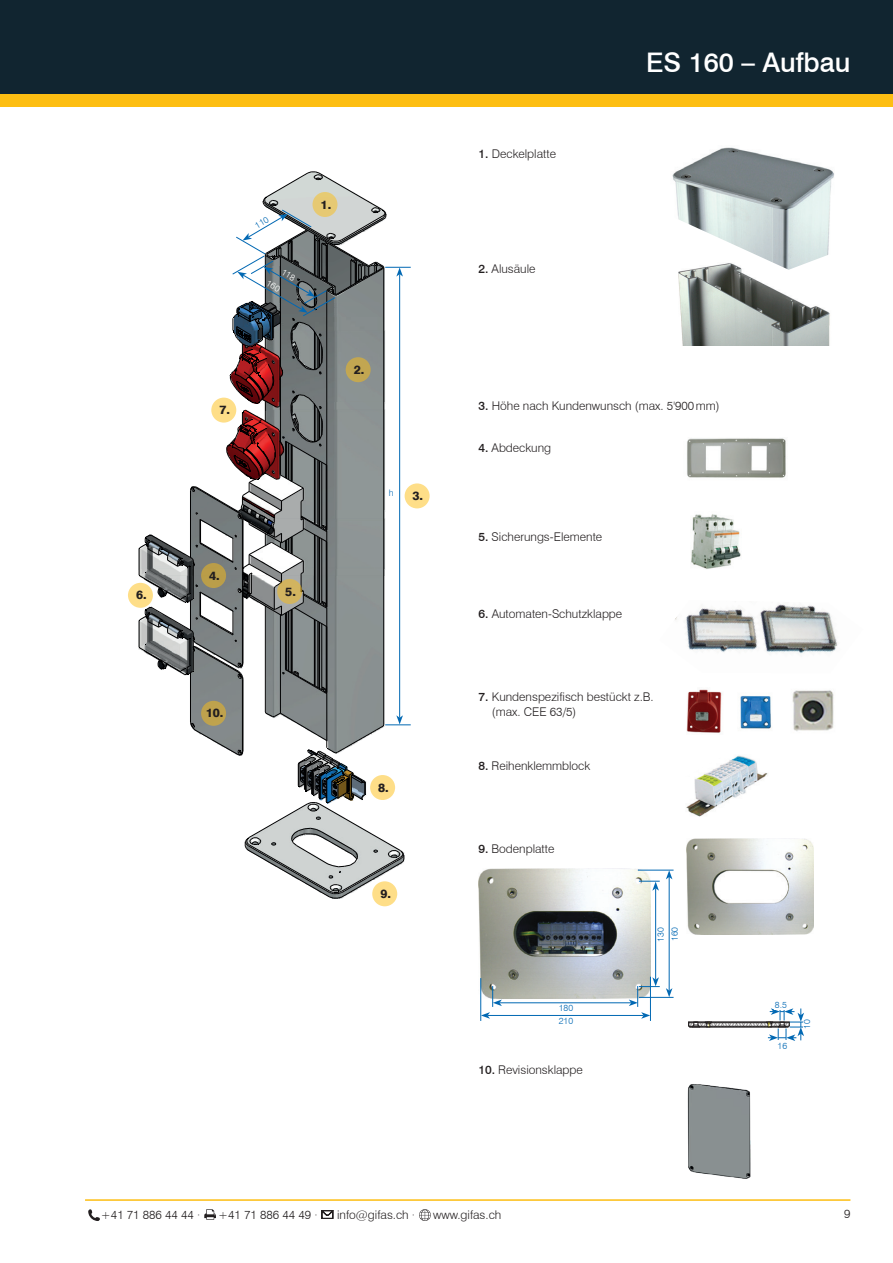
<style>
.page{position:relative;width:893px;height:1263px;background:#fff}
.page>*{position:absolute;margin:0;border:0;box-sizing:border-box;transform-origin:0 0}
.t1{font:500 27px "Swiss 721 BT";color:#fff}
.t2{font:300 12px/14.4px "Swiss 721 BT";color:#231f20}
.t3{font:800 12px "Swiss 721 BT";color:#231f20}
.t4{font:300 9px "Swiss 721 BT";color:#0168b3}
.s1{font-weight:500}
</style>
<div class="page">
<div style="left:0;top:89px;width:893px;height:17px;background:#fdbe12"></div>
<div style="left:0;top:0;width:893px;height:94px;background:#112530"></div>
<hr style="left:85px;top:1199px;width:765px;height:2px;background:#fdbe12">
<svg style="left:88px;top:1209px;width:12px;height:12px"></svg>
<svg style="left:204px;top:1209px;width:12px;height:11px"></svg>
<svg style="left:322px;top:1210px;width:11px;height:9px"></svg>
<svg style="left:419px;top:1209px;width:12px;height:12px"></svg>
<img style="left:138px;top:574px;width:263px;height:326px">
<hr style="left:243px;top:679px;width:1px;height:72px;background:#000001">
<hr style="left:242px;top:680px;width:1px;height:72px;background:#000001">
<hr style="left:190px;top:673px;width:1px;height:49px;background:#000001">
<hr style="left:280px;top:614px;width:1px;height:99px;background:#000001">
<hr style="left:265px;top:606px;width:1px;height:106px;background:#000001">
<hr style="left:383px;top:267px;width:1px;height:458px;background:#000001">
<hr style="left:326px;top:290px;width:1px;height:458px;background:#000001">
<img style="left:478px;top:868px;width:173px;height:130px">
<img style="left:686px;top:838px;width:128px;height:96px">
<img style="left:675px;top:604px;width:163px;height:50px">
<img style="left:691px;top:514px;width:50px;height:55px">
<img style="left:686px;top:689px;width:36px;height:44px">
<hr style="left:655px;top:888px;width:1px;height:92px;background:#0168b3">
<svg style="left:639px;top:881px;width:21px;height:10px"></svg>
<hr style="left:499px;top:1002px;width:132px;height:1px;background:#0168b3">
<hr style="left:669px;top:877px;width:1px;height:113px;background:#0168b3">
<svg style="left:666px;top:988px;width:6px;height:9px"></svg>
<svg style="left:666px;top:871px;width:6px;height:8px"></svg>
<hr style="left:638px;top:870px;width:36px;height:1px;background:#0168b3">
<hr style="left:639px;top:997px;width:35px;height:1px;background:#0168b3">
<hr style="left:488px;top:1015px;width:156px;height:1px;background:#0168b3">
<svg style="left:481px;top:986px;width:21px;height:33px"></svg>
<svg style="left:629px;top:977px;width:31px;height:42px"></svg>
<hr style="left:650px;top:977px;width:1px;height:44px;background:#0168b3">
<hr style="left:480px;top:978px;width:1px;height:43px;background:#0168b3">
<svg style="left:688px;top:1008px;width:116px;height:33px"></svg>
<div style="left:774px;top:999px;width:13px;height:10px;background:#fff"></div>
<div style="left:803px;top:1019px;width:7px;height:10px;background:#fff"></div>
<img style="left:740px;top:695px;width:31px;height:34px">
<img style="left:687px;top:438px;width:99px;height:40px">
<img style="left:678px;top:270px;width:152px;height:75px">
<img style="left:672px;top:147px;width:162px;height:123px">
<img style="left:686px;top:755px;width:82px;height:62px">
<div style="left:405px;top:483px;width:25px;height:25px;background:#fede88;border-radius:50%"></div>
<div style="left:372px;top:881px;width:25px;height:25px;background:#fede88;border-radius:50%"></div>
<div style="left:128px;top:583px;width:25px;height:25px;background:#fede88;border-radius:50%"></div>
<div style="left:201px;top:701px;width:25px;height:25px;background:#bfa24d;border-radius:50%"></div>
<hr style="left:399px;top:274px;width:1px;height:444px;background:#0168b3">
<svg style="left:190px;top:711px;width:221px;height:188px"></svg>
<img style="left:687px;top:1084px;width:64px;height:95px">
<img style="left:792px;top:690px;width:42px;height:41px">
<svg style="left:139px;top:171px;width:272px;height:523px"></svg>
<p class="t3" style="left:136px;top:588px;width:12px">6.</p>
<p class="t3" style="left:321px;top:197px;width:12px">1.</p>
<p class="t3" style="left:219px;top:403px;width:12px">7.</p>
<p class="t3" style="left:209px;top:568px;width:12px">4.</p>
<p class="t3" style="left:206px;top:706px;width:19px">10.</p>
<p class="t3" style="left:285px;top:584px;width:12px">5.</p>
<p class="t3" style="left:354px;top:362px;width:12px">2.</p>
<p class="t4" style="left:389px;top:488px;width:6px">h</p>
<p class="t3" style="left:412px;top:488px;width:12px">3.</p>
<p class="t3" style="left:378px;top:780px;width:12px">8.</p>
<p class="t3" style="left:380px;top:886px;width:12px">9.</p>
<p class="t2" style="left:478px;top:146px;width:79px"><span class="s1">1.</span> Deckelplatte</p>
<p class="t2" style="left:478px;top:261px;width:59px"><span class="s1">2.</span> Alusäule</p>
<h1 class="t1" style="left:646px;top:46px;width:206px">ES 160 – Aufbau</h1>
<p class="t2" style="left:478px;top:398px;width:243px"><span class="s1">3.</span> Höhe nach Kundenwunsch (max. 5'900mm)</p>
<p class="t2" style="left:478px;top:440px;width:74px"><span class="s1">4.</span> Abdeckung</p>
<p class="t2" style="left:478px;top:529px;width:125px"><span class="s1">5.</span> Sicherungs-Elemente</p>
<p class="t2" style="left:478px;top:606px;width:145px"><span class="s1">6.</span> Automaten-Schutzklappe</p>
<p class="t2" style="left:492px;top:690px;width:163px;text-indent:-14px"><span class="s1">7.</span> Kundenspezifisch bestückt z.B. (max. CEE 63/5)</p>
<p class="t2" style="left:478px;top:758px;width:113px"><span class="s1">8.</span> Reihenklemmblock</p>
<p class="t2" style="left:478px;top:842px;width:78px"><span class="s1">9.</span> Bodenplatte</p>
<p class="t4" style="left:559px;top:1002px;width:16px">180</p>
<p class="t4" style="left:559px;top:1015px;width:16px">210</p>
<p class="t2" style="left:478px;top:1063px;width:106px"><span class="s1">10.</span> Revisionsklappe</p>
<p class="t4" style="left:669px;top:941px;width:16px;rotate:-90deg">160</p>
<p class="t4" style="left:655px;top:942px;width:16px;rotate:-90deg">130</p>
<p class="t4" style="left:775px;top:999px;width:13px">8.5</p>
<p class="t4" style="left:777px;top:1040px;width:11px">16</p>
<p class="t4" style="left:801px;top:1029px;width:11px;rotate:-90deg">10</p>
<p class="t2" style="left:101px;top:1207px;width:101px">+41 71 886 44 44 ·</p>
<p class="t2" style="left:218px;top:1207px;width:101px">+41 71 886 44 49 ·</p>
<p class="t2" style="left:337px;top:1207px;width:80px">info@gifas.ch ·</p>
<p class="t2" style="left:433px;top:1207px;width:70px">www.gifas.ch</p>
<p class="t2" style="left:844px;top:1207px;width:8px">9</p>
</div>
